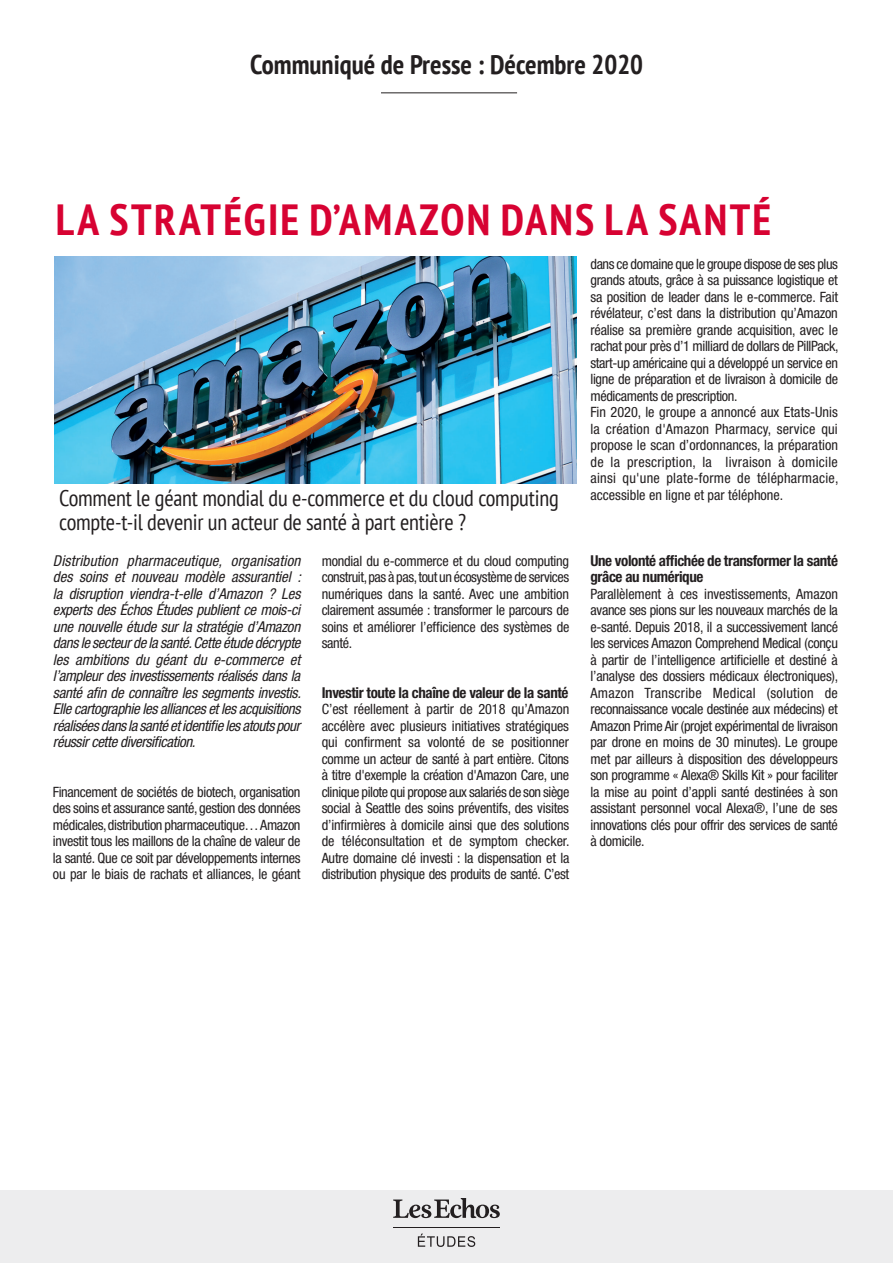
<style>
.page{position:relative;width:893px;height:1263px;background:#fff}
.page>*{position:absolute;margin:0;border:0;box-sizing:border-box;transform-origin:0 0}
.Article-Titre{font:700 condensed 43.5px "PT Sans";letter-spacing:.055em;color:#d70232}
.t1{font:700 condensed 27px "PT Sans";color:#231f20}
.Article-Chapo{font:condensed 22.5px/24px "PT Sans";letter-spacing:-.01em;color:#231f20}
.Article-Texte{font:italic condensed 15px/16.5px "Helvetica Neue LT Std";letter-spacing:-.025em;color:#231f20;text-align:justify}
.Article-Texte-2{font:700 condensed 15px/16.5px "Helvetica Neue LT Std";letter-spacing:-.025em;color:#231f20}
.Article-Texte-3{font:condensed 14.25px/16.5px "Helvetica Neue LT Std";letter-spacing:-.025em;color:#231f20;text-align:justify}
</style>
<div class="page">
<div style="left:0;top:1191px;width:893px;height:72px;background:#ededee"></div>
<hr style="left:381px;top:92px;width:136px;height:1px;background:#231f20">
<img style="left:54px;top:257px;width:523px;height:226px">
<hr style="left:393px;top:1227px;width:107px;height:1px;background:#231f20">
<svg style="left:393px;top:1198px;width:107px;height:20px"></svg>
<svg style="left:418px;top:1233px;width:57px;height:14px"></svg>
<p class="t1" style="left:250px;top:47px;width:394px">Communiqué de Presse : Décembre 2020</p>
<p class="Article-Titre" style="left:56px;top:191px;width:717px">LA STRATÉGIE D’AMAZON DANS LA SANTÉ</p>
<p class="Article-Chapo" style="left:59px;top:486px;width:501px">Comment le géant mondial du e-commerce et du cloud computing compte-t-il devenir un acteur de santé à part entière ?</p>
<p class="Article-Texte" style="left:53px;top:552px;width:250px">Distribution pharmaceutique, organisation des soins et nouveau modèle assurantiel : la disruption viendra-t-elle d’Amazon ? Les experts des Échos Études publient ce mois-ci une nouvelle étude sur la stratégie d’Amazon dans le secteur de la santé. Cette étude décrypte les ambitions du géant du e-commerce et l’ampleur des investissements réalisés dans la santé afin de connaître les segments investis.<br>Elle cartographie les alliances et les acquisitions réalisées dans la santé et identifie les atouts pour réussir cette diversification.</p>
<p class="Article-Texte-3" style="left:53px;top:783px;width:249px">Financement de sociétés de biotech, organisation des soins et assurance santé, gestion des données médicales, distribution pharmaceutique… Amazon investit tous les maillons de la chaîne de valeur de la santé. Que ce soit par développements internes ou par le biais de rachats et alliances, le géant</p>
<p class="Article-Texte-3" style="left:322px;top:552px;width:249px">mondial du e-commerce et du cloud computing construit, pas à pas, tout un écosystème de services numériques dans la santé. Avec une ambition clairement assumée : transformer le parcours de soins et améliorer l’efficience des systèmes de santé.</p>
<p class="Article-Texte-2" style="left:322px;top:684px;width:248px">Investir toute la chaîne de valeur de la santé</p>
<p class="Article-Texte-3" style="left:322px;top:701px;width:249px">C’est réellement à partir de 2018 qu’Amazon accélère avec plusieurs initiatives stratégiques qui confirment sa volonté de se positionner comme un acteur de santé à part entière. Citons à titre d'exemple la création d'Amazon Care, une clinique pilote qui propose aux salariés de son siège social à Seattle des soins préventifs, des visites d’infirmières à domicile ainsi que des solutions de téléconsultation et de symptom checker.<br>Autre domaine clé investi : la dispensation et la distribution physique des produits de santé. C’est</p>
<p class="Article-Texte-3" style="left:590px;top:255px;width:250px">dans ce domaine que le groupe dispose de ses plus grands atouts, grâce à sa puissance logistique et sa position de leader dans le e-commerce. Fait révélateur, c’est dans la distribution qu’Amazon réalise sa première grande acquisition, avec le rachat pour près d’1 milliard de dollars de PillPack, start-up américaine qui a développé un service en ligne de préparation et de livraison à domicile de médicaments de prescription.</p>
<p class="Article-Texte-3" style="left:590px;top:404px;width:250px">Fin 2020, le groupe a annoncé aux Etats-Unis la création d'Amazon Pharmacy, service qui propose le scan d’ordonnances, la préparation de la prescription, la livraison à domicile ainsi qu'une plate-forme de télépharmacie, accessible en ligne et par téléphone.</p>
<p class="Article-Texte-2" style="left:590px;top:552px;width:249px">Une volonté affichée de transformer la santé grâce au numérique</p>
<p class="Article-Texte-3" style="left:590px;top:585px;width:249px">Parallèlement à ces investissements, Amazon avance ses pions sur les nouveaux marchés de la e-santé. Depuis 2018, il a successivement lancé les services Amazon Comprehend Medical (conçu à partir de l’intelligence artificielle et destiné à l’analyse des dossiers médicaux électroniques), Amazon Transcribe Medical (solution de reconnaissance vocale destinée aux médecins) et Amazon Prime Air (projet expérimental de livraison par drone en moins de 30 minutes). Le groupe met par ailleurs à disposition des développeurs son programme « Alexa® Skills Kit » pour faciliter la mise au point d’appli santé destinées à son assistant personnel vocal Alexa®, l’une de ses innovations clés pour offrir des services de santé à domicile.</p>
</div>
